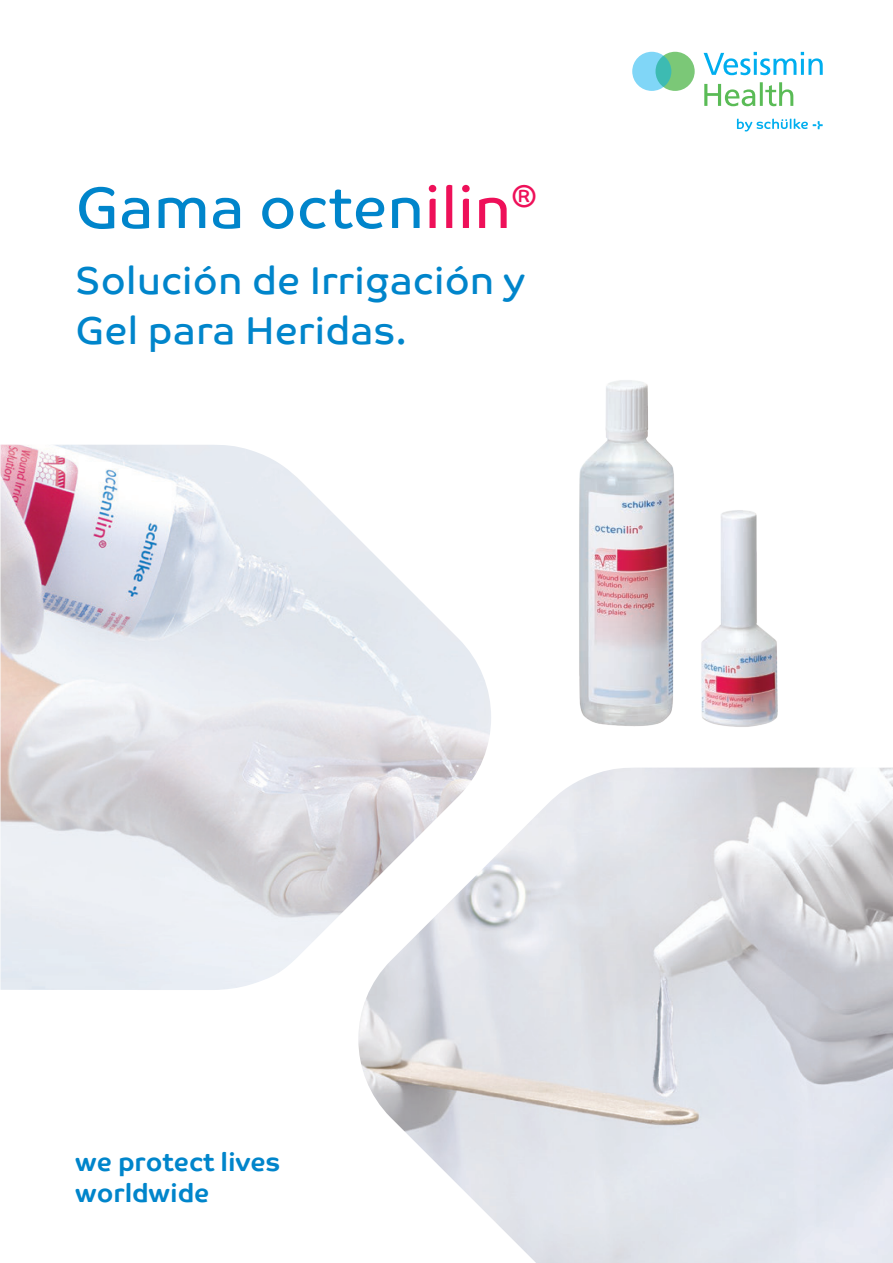
<style>
.page{position:relative;width:893px;height:1263px;background:#fff}
.page>*{position:absolute;margin:0;border:0;box-sizing:border-box;transform-origin:0 0}
.t1{font:58.5px "Co Text";color:#0085cb}
.t2{font:39px/49.9px "Co Text";color:#0085cb}
.t3{font:700 25.5px/30.6px "Co Text";color:#0085cb}
.s1{color:#ee1059}
</style>
<div class="page">
<svg style="left:655px;top:52px;width:40px;height:39px"></svg>
<svg style="left:704px;top:52px;width:119px;height:23px"></svg>
<svg style="left:704px;top:82px;width:89px;height:24px"></svg>
<svg style="left:632px;top:52px;width:39px;height:39px"></svg>
<svg style="left:737px;top:119px;width:86px;height:13px"></svg>
<img style="left:0;top:445px;width:491px;height:545px">
<img style="left:358px;top:767px;width:535px;height:496px">
<img style="left:701px;top:510px;width:77px;height:217px">
<img style="left:579px;top:380px;width:95px;height:347px">
<h1 class="t1" style="left:76px;top:174px;width:463px">Gama octen<span class="s1">ilin</span><sup>®</sup></h1>
<p class="t2" style="left:76px;top:256px;width:451px">Solución de Irrigación y<br>Gel para Heridas.</p>
<p class="t3" style="left:76px;top:1147px;width:207px">we protect lives worldwide</p>
</div>
